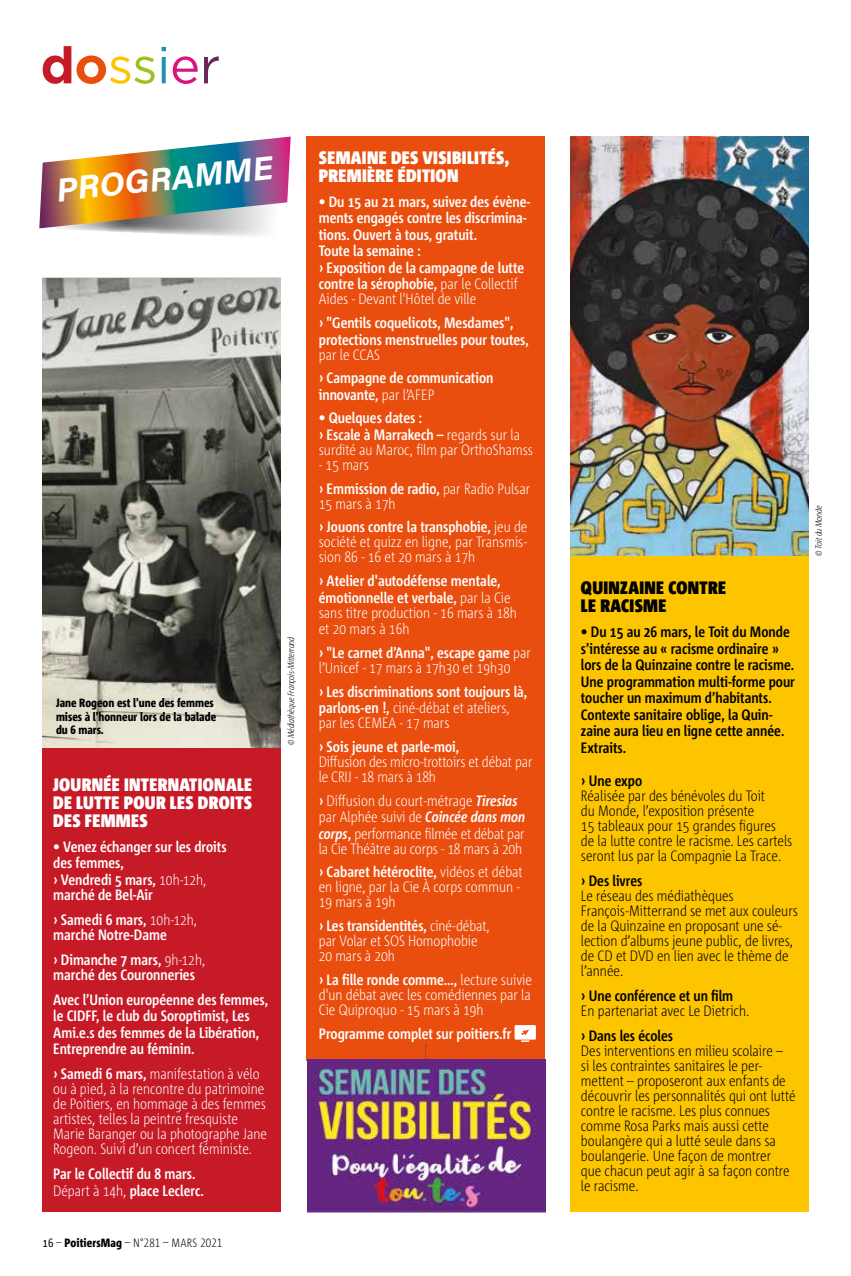
<style>
.page{position:relative;width:851px;height:1276px;background:#fff}
.page>*{position:absolute;margin:0;border:0;box-sizing:border-box;transform-origin:0 0}
.t1{font:700 51px "Gotham";color:#c61a27}
.t2{font:italic 33px "Acumin Variable Concept";color:#fff}
.t3{font:900 18px/18px "Corpid C1 Cd";letter-spacing:.02em;color:#fff;text-align:justify}
.t4{font:900 18px/18px "Corpid C1 Cd";letter-spacing:.02em;color:#000}
.t5{font:300 15px/15px "Corpid C1 Cd";color:#fff}
.t6{font:700 15px/16.5px "Corpid C1 Cd";color:#fff}
.t7{font:300 15px/15px "Corpid C1 Cd";color:#000}
.t8{font:700 15px/16.5px "Corpid C1 Cd";color:#000}
.t9{font:800 12px/13.5px "Corpid C1 Cd";color:#000}
.t10{font:300 12px "Corpid C1 Cd";letter-spacing:.01em;color:#000}
.t11{font:italic 300 9px "Corpid C1 Cd";letter-spacing:-.02em;color:#000}
.s1{color:#e94e0f}
.s2{font-weight:400;color:#fdc500}
.s3{font-weight:400;color:#98c21d}
.s4{font-weight:400;color:#228fb3}
.s5{font-weight:400;color:#d7157f}
.s6{font-weight:400;color:#68265c}
.s7{font-weight:300}
.s8{font-weight:700}
.s9{font-weight:400}
.s10{font-weight:800}
.s11{font-weight:700;font-style:italic}
</style>
<div class="page">
<div style="left:43px;top:747px;width:238px;height:465px;background:#c61a27"></div>
<div style="left:306px;top:136px;width:239px;height:924px;background:#e94e0f"></div>
<div style="left:570px;top:433px;width:238px;height:779px;background:#fdc500"></div>
<svg style="left:425px;top:1044px;width:1px;height:15px"></svg>
<img style="left:43px;top:279px;width:238px;height:468px">
<svg style="left:39px;top:136px;width:252px;height:100px"></svg>
<img style="left:307px;top:1059px;width:238px;height:153px">
<img style="left:570px;top:136px;width:238px;height:420px">
<div style="left:514px;top:1025px;width:22px;height:14px;background:#fff"></div>
<svg style="left:521px;top:1029px;width:8px;height:13px"></svg>
<h1 class="t1" style="left:40px;top:31px;width:181px">d<span class="s1">o</span><span class="s2">s</span><span class="s3">s</span><span class="s4">i</span><span class="s5">e</span><span class="s6">r</span></h1>
<h2 class="t2" style="left:53px;top:168px;width:218px;rotate:-6deg">PROGRAMME</h2>
<p class="t9" style="left:56px;top:696px;width:162px">Jane Rogeon est l'une des femmes mises à l'honneur lors de la balade du 6 mars.</p>
<p class="t3" style="left:53px;top:774px;width:200px">JOURNÉE INTERNATIONALE DE LUTTE POUR LES DROITS DES FEMMES</p>
<p class="t6" style="left:53px;top:837px;width:175px">• Venez échanger sur les droits des femmes,<br>› Vendredi 5 mars, <span class="s7">10h-12h,</span></p>
<p class="t6" style="left:53px;top:881px;width:145px;line-height:25px">marché de Bel-Air<br>› Samedi 6 mars, <span class="s7">10h-12h,</span></p>
<p class="t6" style="left:53px;top:921px;width:154px;line-height:25px">marché Notre-Dame<br>› Dimanche 7 mars, <span class="s7">9h-12h,</span></p>
<p class="t6" style="left:53px;top:961px;width:216px;line-height:25px">marché des Couronneries<br>Avec l’Union européenne des femmes,</p>
<p class="t6" style="left:53px;top:1007px;width:207px">le CIDFF, le club du Soroptimist, Les<br>Ami.e.s des femmes de la Libération,<br>Entreprendre au féminin.</p>
<p class="t5" style="left:53px;top:1066px;width:215px"><span class="s8">› Samedi 6 mars,</span> manifestation à vélo ou à pied, à la rencontre du patrimoine de Poitiers, en hommage à des femmes artistes, telles la peintre fresquiste Marie Baranger ou la photographe Jane Rogeon. Suivi d’un concert féministe.</p>
<p class="t6" style="left:53px;top:1165px;width:152px">Par le Collectif du 8 mars.<br><span class="s7">Départ à 14h,</span> place Leclerc.</p>
<p class="t10" style="left:43px;top:1235px;width:181px"><span class="s9">16</span> – <span class="s10">PoitiersMag</span> – N°281 – MARS 2021</p>
<p class="t11" style="left:285px;top:745px;width:110px;rotate:-90deg">© Médiathèque François-Mitterrand</p>
<p class="t3" style="left:319px;top:148px;width:192px">SEMAINE DES VISIBILITÉS,<br>PREMIÈRE ÉDITION</p>
<p class="t6" style="left:319px;top:193px;width:213px">• Du 15 au 21 mars, suivez des évène&shy;ments engagés contre les discrimina&shy;tions. Ouvert à tous, gratuit.<br>Toute la semaine :<br>› Exposition de la campagne de lutte contre la sérophobie, <span class="s7">par le Collectif</span></p>
<p class="t5" style="left:319px;top:291px;width:159px">Aides - Devant l'Hôtel de ville</p>
<p class="t6" style="left:319px;top:314px;width:211px">› "Gentils coquelicots, Mesdames", protections menstruelles pour toutes,</p>
<p class="t5" style="left:319px;top:346px;width:63px">par le CCAS</p>
<p class="t6" style="left:319px;top:369px;width:176px">› Campagne de communication innovante, <span class="s7">par l’AFEP</span></p>
<p class="t6" style="left:319px;top:409px;width:203px">• Quelques dates :<br>› Escale à Marrakech – <span class="s7">regards sur la</span></p>
<p class="t5" style="left:319px;top:442px;width:215px">surdité au Maroc, film par OrthoShamss</p>
<p class="t5" style="left:319px;top:452px;width:213px;line-height:23.7px">- 15 mars<br><span class="s8">› Emmission de radio,</span> par Radio Pulsar</p>
<p class="t6" style="left:319px;top:491px;width:210px;line-height:23.7px"><span class="s7">15 mars à 17h<br></span>› Jouons contre la transphobie, <span class="s7">jeu de</span></p>
<p class="t5" style="left:319px;top:534px;width:209px">société et quizz en ligne, par Transmis&shy;sion 86 - 16 et 20 mars à 17h</p>
<p class="t6" style="left:319px;top:572px;width:193px">› Atelier d'autodéfense mentale, émotionnelle et verbale, <span class="s7">par la Cie</span></p>
<p class="t5" style="left:319px;top:604px;width:200px;line-height:16.5px">sans titre production - 16 mars à 18h et 20 mars à 16h</p>
<p class="t5" style="left:319px;top:645px;width:213px"><span class="s8">› "Le carnet d’Anna", escape game</span> par l’Unicef - 17 mars à 17h30 et 19h30</p>
<p class="t6" style="left:319px;top:683px;width:210px">› Les discriminations sont toujours là, parlons-en !, <span class="s7">ciné-débat et ateliers,</span></p>
<p class="t5" style="left:319px;top:715px;width:132px">par les CEMEA - 17 mars</p>
<p class="t6" style="left:319px;top:738px;width:142px">› Sois jeune et parle-moi,</p>
<p class="t5" style="left:319px;top:754px;width:215px">Diffusion des micro-trottoirs et débat par le CRIJ - 18 mars à 18h</p>
<p class="t5" style="left:319px;top:792px;width:208px;line-height:16.5px"><span class="s8">›</span> Diffusion du court-métrage <span class="s11">Tiresias </span>par Alphée suivi de <span class="s11">Coincée dans mon corps</span><span class="s8">,</span> performance filmée et débat par</p>
<p class="t5" style="left:319px;top:836px;width:205px;line-height:23.7px">la Cie Théâtre au corps - 18 mars à 20h <span class="s8">› Cabaret hétéroclite,</span> vidéos et débat</p>
<p class="t5" style="left:319px;top:879px;width:202px">en ligne, par la Cie À corps commun -<br>19 mars à 19h</p>
<p class="t5" style="left:319px;top:918px;width:172px"><span class="s8">› Les transidentités,</span> ciné-débat, par Volar et SOS Homophobie<br>20 mars à 20h</p>
<p class="t5" style="left:319px;top:971px;width:214px;text-align:justify"><span class="s8">› La fille ronde comme…,</span> lecture suivie d'un débat avec les comédiennes par la Cie Quiproquo - 15 mars à 19h</p>
<p class="t6" style="left:319px;top:1024px;width:194px">Programme complet sur poitiers.fr</p>
<p class="t4" style="left:581px;top:578px;width:146px">QUINZAINE CONTRE<br>LE RACISME</p>
<p class="t8" style="left:581px;top:623px;width:215px">• Du 15 au 26 mars, le Toit du Monde s’intéresse au « racisme ordinaire » lors de la Quinzaine contre le racisme.<br>Une programmation multi-forme pour toucher un maximum d’habitants.<br>Contexte sanitaire oblige, la Quin&shy;zaine aura lieu en ligne cette année.<br>Extraits.</p>
<p class="t8" style="left:581px;top:772px;width:63px">› Une expo</p>
<p class="t7" style="left:581px;top:787px;width:213px">Réalisée par des bénévoles du Toit<br>du Monde, l’exposition présente<br>15 tableaux pour 15 grandes figures de la lutte contre le racisme. Les cartels seront lus par la Compagnie La Trace.</p>
<p class="t8" style="left:581px;top:872px;width:63px">› Des livres</p>
<p class="t7" style="left:581px;top:887px;width:218px">Le réseau des médiathèques<br>François-Mitterrand se met aux couleurs de la Quinzaine en proposant une sé&shy;lection d’albums jeune public, de livres, de CD et DVD en lien avec le thème de l’année.</p>
<p class="t8" style="left:581px;top:987px;width:154px">› Une conférence et un film</p>
<p class="t7" style="left:581px;top:1002px;width:170px">En partenariat avec Le Dietrich.</p>
<p class="t8" style="left:581px;top:1027px;width:94px">› Dans les écoles</p>
<p class="t7" style="left:581px;top:1042px;width:216px">Des interventions en milieu scolaire –<br>si les contraintes sanitaires le per&shy;mettent – proposeront aux enfants de découvrir les personnalités qui ont lutté contre le racisme. Les plus connues comme Rosa Parks mais aussi cette boulangère qui a lutté seule dans sa boulangerie. Une façon de montrer<br>que chacun peut agir à sa façon contre le racisme.</p>
<p class="t11" style="left:812px;top:556px;width:52px;rotate:-90deg">© Toit du Monde</p>
</div>
